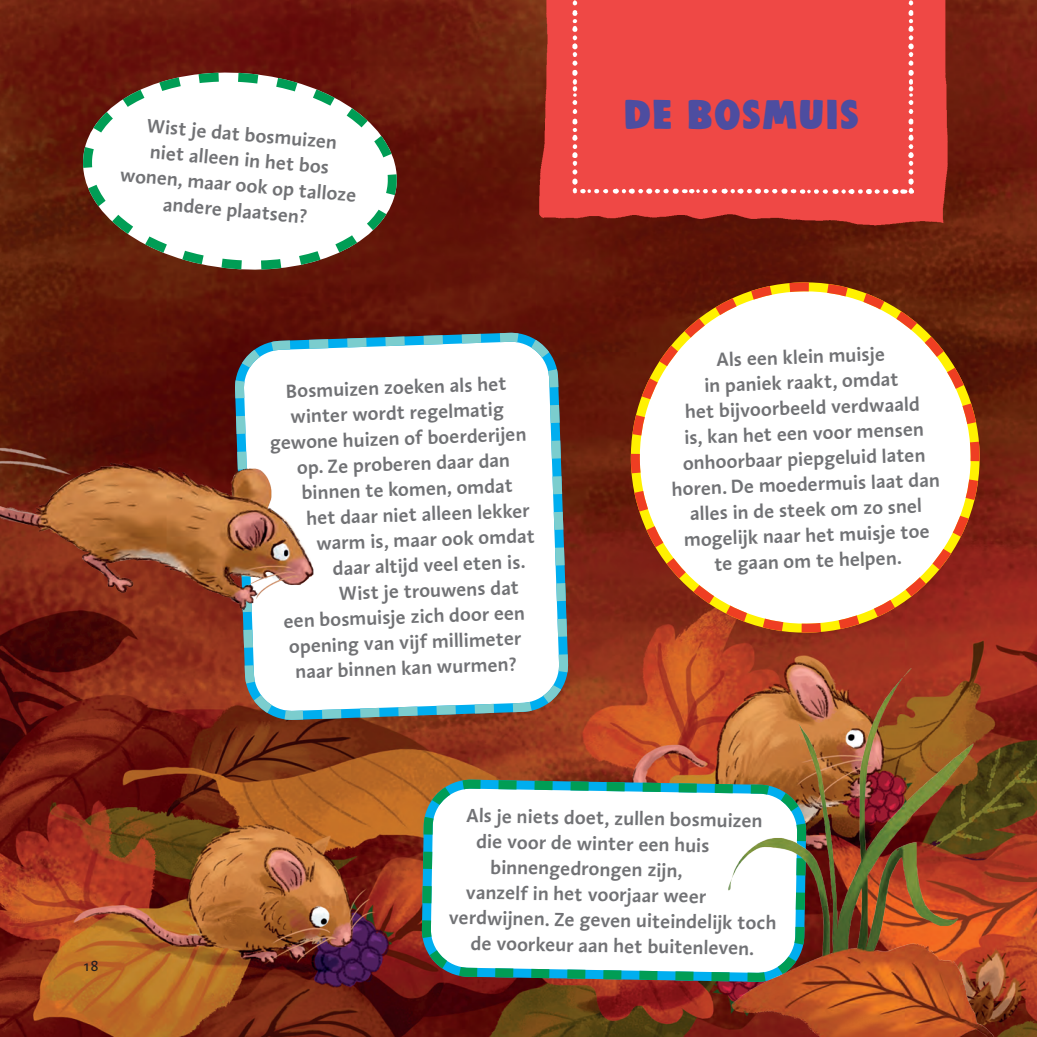
<style>
.page{position:relative;width:1037px;height:1037px;background:#fff}
.page>*{position:absolute;margin:0;border:0;box-sizing:border-box;transform-origin:0 0}
.t1{font:42px "DK Woolwich";letter-spacing:.04em;color:#4d4da0;scale:1.14 1}
.t2{font:600 19.5px/25.5px "Aroma LT";color:#717275;text-align:center}
.t3{font:15px "Aroma LT";color:#231f20}
</style>
<div class="page">
<img style="left:0;top:0;width:1037px;height:1037px">
<img style="left:495px;top:0;width:494px;height:257px">
<svg style="left:417px;top:775px;width:393px;height:262px"></svg>
<svg style="left:626px;top:278px;width:358px;height:359px"></svg>
<svg style="left:73px;top:61px;width:333px;height:213px;background:#63150a"></svg>
<svg style="left:79px;top:68px;width:321px;height:206px"></svg>
<svg style="left:514px;top:328px;width:44px;height:1px"></svg>
<svg style="left:231px;top:329px;width:341px;height:395px"></svg>
<p class="t2" style="left:126px;top:110px;width:239px;rotate:5deg">Wist je dat bosmuizen<br>niet alleen in het bos wonen, maar ook op talloze andere plaatsen?</p>
<p class="t2" style="left:285px;top:378px;width:222px;rotate:-2deg">Bosmuizen zoeken als het</p>
<p class="t2" style="left:290px;top:403px;width:215px;rotate:-2deg">winter wordt regelmatig</p>
<p class="t2" style="left:269px;top:429px;width:258px;rotate:-2deg">gewone huizen of boerderijen</p>
<p class="t2" style="left:296px;top:454px;width:215px;rotate:-2deg">op. Ze proberen daar dan</p>
<p class="t2" style="left:301px;top:479px;width:213px;rotate:-2deg">binnen te komen, omdat</p>
<p class="t2" style="left:306px;top:505px;width:225px;rotate:-2deg">het daar niet alleen lekker</p>
<p class="t2" style="left:316px;top:530px;width:221px;rotate:-2deg">warm is, maar ook omdat</p>
<p class="t2" style="left:332px;top:555px;width:194px;rotate:-2deg">daar altijd veel eten is.</p>
<p class="t2" style="left:338px;top:580px;width:182px;rotate:-2deg">Wist je trouwens dat</p>
<p class="t2" style="left:283px;top:607px;width:243px;rotate:-2deg">een bosmuisje zich door een</p>
<p class="t2" style="left:288px;top:633px;width:234px;rotate:-2deg">opening van vijf millimeter</p>
<p class="t2" style="left:295px;top:658px;width:223px;rotate:-2deg">naar binnen kan wurmen?</p>
<h1 class="t1" style="left:624px;top:91px;width:207px">DE BOSMUIS</h1>
<p class="t2" style="left:667px;top:348px;width:270px;rotate:-2deg">Als een klein muisje<br>in paniek raakt, omdat<br>het bijvoorbeeld verdwaald<br>is, kan het een voor mensen onhoorbaar piepgeluid laten horen. De moedermuis laat dan alles in de steek om zo snel mogelijk naar het muisje toe te gaan om te helpen.</p>
<p class="t3" style="left:83px;top:956px;width:18px">18</p>
<p class="t2" style="left:466px;top:802px;width:298px;rotate:1deg">Als je niets doet, zullen bosmuizen</p>
<p class="t2" style="left:476px;top:828px;width:235px;rotate:1deg">die voor de winter een huis</p>
<p class="t2" style="left:490px;top:853px;width:194px;rotate:1deg">binnengedrongen zijn,</p>
<p class="t2" style="left:466px;top:878px;width:242px;rotate:1deg">vanzelf in het voorjaar weer</p>
<p class="t2" style="left:449px;top:904px;width:329px;rotate:1deg">verdwijnen. Ze geven uiteindelijk toch</p>
<p class="t2" style="left:471px;top:930px;width:285px;rotate:1deg">de voorkeur aan het buitenleven.</p>
</div>
